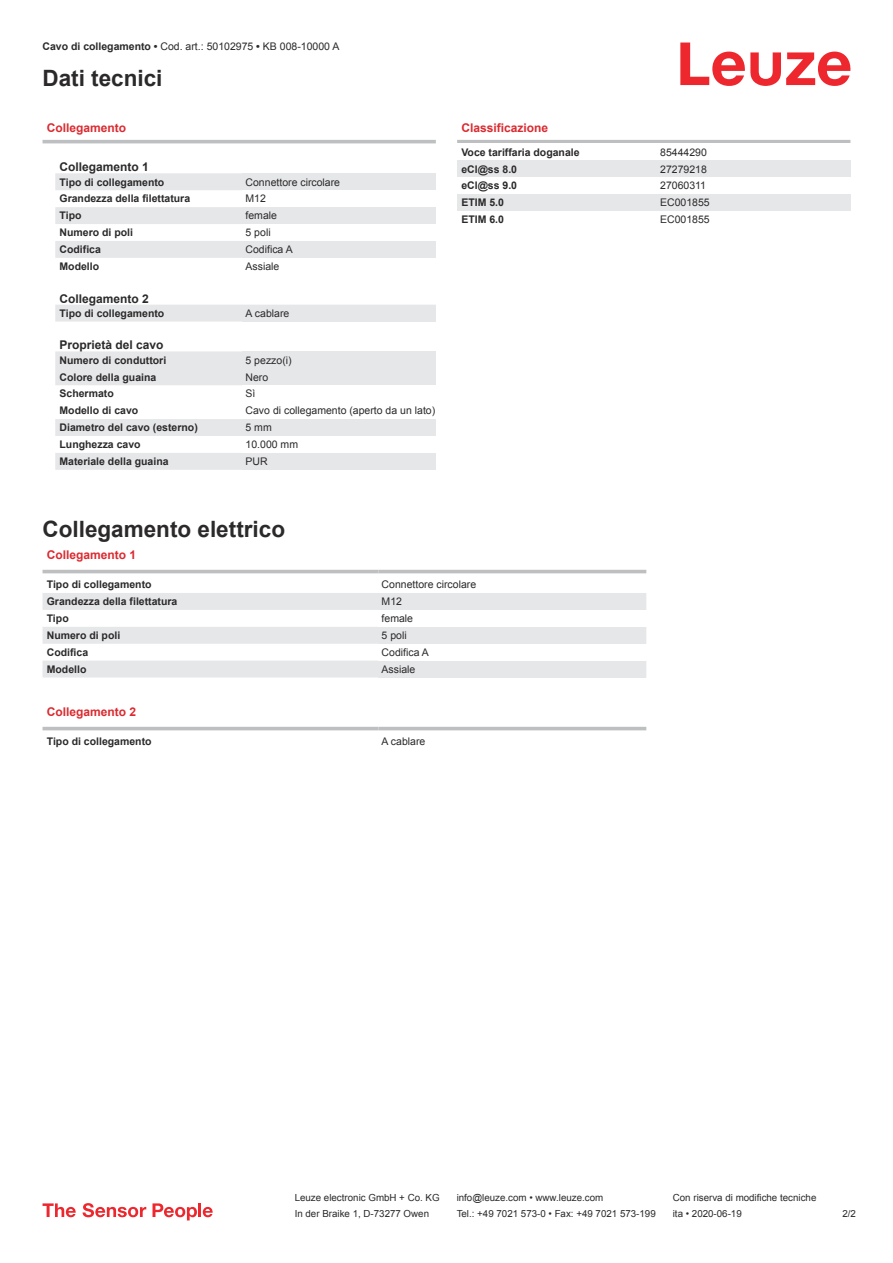
<style>
.page{position:relative;width:893px;height:1263px;background:#fff}
.page>*{position:absolute;margin:0;border:0;box-sizing:border-box;transform-origin:0 0}
.t1{font:700 22.5px "Arial";color:#2b292a}
.t2{font:700 12px "Arial";color:#db2a30}
.t3{font:700 12px "Arial";color:#2b292a}
.t4{font:700 10.5px "Arial";color:#2b292a}
.t5{font:10.5px "Arial";color:#2b292a}
.t6{font:9.75px "Arial";color:#2b292a}
.s1{font-weight:700}
</style>
<div class="page">
<svg style="left:680px;top:43px;width:170px;height:43px"></svg>
<svg style="left:55px;top:173px;width:187px;height:297px"></svg>
<hr style="left:43px;top:140px;width:393px;height:3px;background:#bdbfc1">
<div style="left:242px;top:173px;width:194px;height:17px;background:#e6e7e9"></div>
<div style="left:242px;top:207px;width:194px;height:17px;background:#e6e7e9"></div>
<div style="left:242px;top:241px;width:194px;height:17px;background:#e6e7e9"></div>
<div style="left:242px;top:305px;width:194px;height:17px;background:#e6e7e9"></div>
<div style="left:242px;top:351px;width:194px;height:17px;background:#e6e7e9"></div>
<div style="left:242px;top:368px;width:194px;height:17px;background:#e6e7e9"></div>
<div style="left:242px;top:419px;width:194px;height:17px;background:#e6e7e9"></div>
<div style="left:242px;top:453px;width:194px;height:17px;background:#e6e7e9"></div>
<svg style="left:43px;top:569px;width:603px;height:5px"></svg>
<svg style="left:43px;top:593px;width:335px;height:84px;fill:#e6e7e9"></svg>
<hr style="left:43px;top:570px;width:335px;height:3px;background:#bdbfc1">
<hr style="left:378px;top:570px;width:268px;height:3px;background:#bdbfc1">
<div style="left:378px;top:593px;width:268px;height:17px;background:#e6e7e9"></div>
<div style="left:378px;top:627px;width:268px;height:17px;background:#e6e7e9"></div>
<div style="left:378px;top:661px;width:268px;height:16px;background:#e6e7e9"></div>
<svg style="left:43px;top:726px;width:603px;height:5px"></svg>
<hr style="left:43px;top:727px;width:335px;height:3px;background:#bdbfc1">
<hr style="left:378px;top:727px;width:268px;height:3px;background:#bdbfc1">
<hr style="left:457px;top:140px;width:393px;height:3px;background:#bdbfc1">
<div style="left:457px;top:160px;width:200px;height:17px;background:#e6e7e9"></div>
<div style="left:657px;top:160px;width:193px;height:17px;background:#e6e7e9"></div>
<div style="left:457px;top:194px;width:200px;height:17px;background:#e6e7e9"></div>
<div style="left:657px;top:194px;width:193px;height:17px;background:#e6e7e9"></div>
<svg style="left:43px;top:1203px;width:33px;height:14px"></svg>
<svg style="left:83px;top:1203px;width:63px;height:14px"></svg>
<svg style="left:153px;top:1203px;width:44px;height:17px"></svg>
<hr style="left:198px;top:1203px;width:3px;height:14px;background:#ed272d">
<svg style="left:203px;top:1207px;width:10px;height:10px"></svg>
<p class="t5" style="left:43px;top:43px;width:298px"><span class="s1">Cavo di collegamento •</span> Cod. art.: 50102975 <span class="s1">•</span> KB 008-10000 A</p>
<h1 class="t1" style="left:43px;top:70px;width:122px">Dati tecnici</h1>
<p class="t2" style="left:47px;top:123px;width:81px">Collegamento</p>
<p class="t3" style="left:60px;top:162px;width:91px">Collegamento 1</p>
<p class="t4" style="left:60px;top:178px;width:106px">Tipo di collegamento</p>
<p class="t5" style="left:246px;top:178px;width:96px">Connettore circolare</p>
<p class="t4" style="left:60px;top:195px;width:132px">Grandezza della filettatura</p>
<p class="t5" style="left:246px;top:195px;width:22px">M12</p>
<p class="t4" style="left:60px;top:212px;width:23px">Tipo</p>
<p class="t5" style="left:246px;top:212px;width:33px">female</p>
<p class="t4" style="left:60px;top:229px;width:75px">Numero di poli</p>
<p class="t5" style="left:246px;top:229px;width:27px">5 poli</p>
<p class="t4" style="left:60px;top:245px;width:43px">Codifica</p>
<p class="t5" style="left:246px;top:245px;width:49px">Codifica A</p>
<p class="t4" style="left:60px;top:262px;width:41px">Modello</p>
<p class="t5" style="left:246px;top:262px;width:35px">Assiale</p>
<p class="t3" style="left:60px;top:294px;width:91px">Collegamento 2</p>
<p class="t4" style="left:60px;top:309px;width:106px">Tipo di collegamento</p>
<p class="t5" style="left:246px;top:309px;width:45px">A cablare</p>
<p class="t3" style="left:60px;top:341px;width:106px">Proprietà del cavo</p>
<p class="t4" style="left:60px;top:356px;width:108px">Numero di conduttori</p>
<p class="t5" style="left:246px;top:356px;width:48px">5 pezzo(i)</p>
<p class="t4" style="left:60px;top:373px;width:98px">Colore della guaina</p>
<p class="t5" style="left:246px;top:373px;width:24px">Nero</p>
<p class="t4" style="left:60px;top:390px;width:56px">Schermato</p>
<p class="t5" style="left:246px;top:390px;width:11px">Sì</p>
<p class="t4" style="left:60px;top:407px;width:80px">Modello di cavo</p>
<p class="t5" style="left:246px;top:407px;width:191px">Cavo di collegamento (aperto da un lato)</p>
<p class="t4" style="left:60px;top:424px;width:140px">Diametro del cavo (esterno)</p>
<p class="t5" style="left:246px;top:424px;width:28px">5 mm</p>
<p class="t4" style="left:60px;top:440px;width:83px">Lunghezza cavo</p>
<p class="t5" style="left:246px;top:440px;width:54px">10.000 mm</p>
<p class="t4" style="left:60px;top:457px;width:111px">Materiale della guaina</p>
<p class="t5" style="left:246px;top:457px;width:24px">PUR</p>
<p class="t2" style="left:461px;top:123px;width:88px">Classificazione</p>
<p class="t4" style="left:461px;top:148px;width:120px">Voce tariffaria doganale</p>
<p class="t5" style="left:660px;top:148px;width:48px">85444290</p>
<p class="t4" style="left:461px;top:165px;width:57px">eCl@ss 8.0</p>
<p class="t5" style="left:660px;top:165px;width:48px">27279218</p>
<p class="t4" style="left:461px;top:182px;width:57px">eCl@ss 9.0</p>
<p class="t5" style="left:660px;top:182px;width:47px">27060311</p>
<p class="t4" style="left:461px;top:199px;width:44px">ETIM 5.0</p>
<p class="t5" style="left:660px;top:199px;width:51px">EC001855</p>
<p class="t4" style="left:461px;top:216px;width:44px">ETIM 6.0</p>
<p class="t5" style="left:660px;top:216px;width:51px">EC001855</p>
<h1 class="t1" style="left:43px;top:521px;width:244px">Collegamento elettrico</h1>
<p class="t2" style="left:47px;top:550px;width:91px">Collegamento 1</p>
<p class="t4" style="left:47px;top:581px;width:106px">Tipo di collegamento</p>
<p class="t5" style="left:382px;top:581px;width:96px">Connettore circolare</p>
<p class="t4" style="left:47px;top:597px;width:132px">Grandezza della filettatura</p>
<p class="t5" style="left:382px;top:597px;width:22px">M12</p>
<p class="t4" style="left:47px;top:614px;width:23px">Tipo</p>
<p class="t5" style="left:382px;top:614px;width:33px">female</p>
<p class="t4" style="left:47px;top:631px;width:75px">Numero di poli</p>
<p class="t5" style="left:382px;top:631px;width:27px">5 poli</p>
<p class="t4" style="left:47px;top:648px;width:43px">Codifica</p>
<p class="t5" style="left:382px;top:648px;width:49px">Codifica A</p>
<p class="t4" style="left:47px;top:665px;width:41px">Modello</p>
<p class="t5" style="left:382px;top:665px;width:35px">Assiale</p>
<p class="t2" style="left:47px;top:707px;width:91px">Collegamento 2</p>
<p class="t4" style="left:47px;top:738px;width:106px">Tipo di collegamento</p>
<p class="t5" style="left:382px;top:738px;width:45px">A cablare</p>
<p class="t6" style="left:295px;top:1194px;width:146px">Leuze electronic GmbH + Co. KG</p>
<p class="t6" style="left:457px;top:1194px;width:148px">info@leuze.com • www.leuze.com</p>
<p class="t6" style="left:673px;top:1194px;width:145px">Con riserva di modifiche tecniche</p>
<p class="t6" style="left:295px;top:1210px;width:136px">In der Braike 1, D-73277 Owen</p>
<p class="t6" style="left:457px;top:1210px;width:201px">Tel.: +49 7021 573-0 • Fax: +49 7021 573-199</p>
<p class="t6" style="left:673px;top:1210px;width:70px">ita • 2020-06-19</p>
<p class="t6" style="left:842px;top:1210px;width:15px">2 /2</p>
</div>
